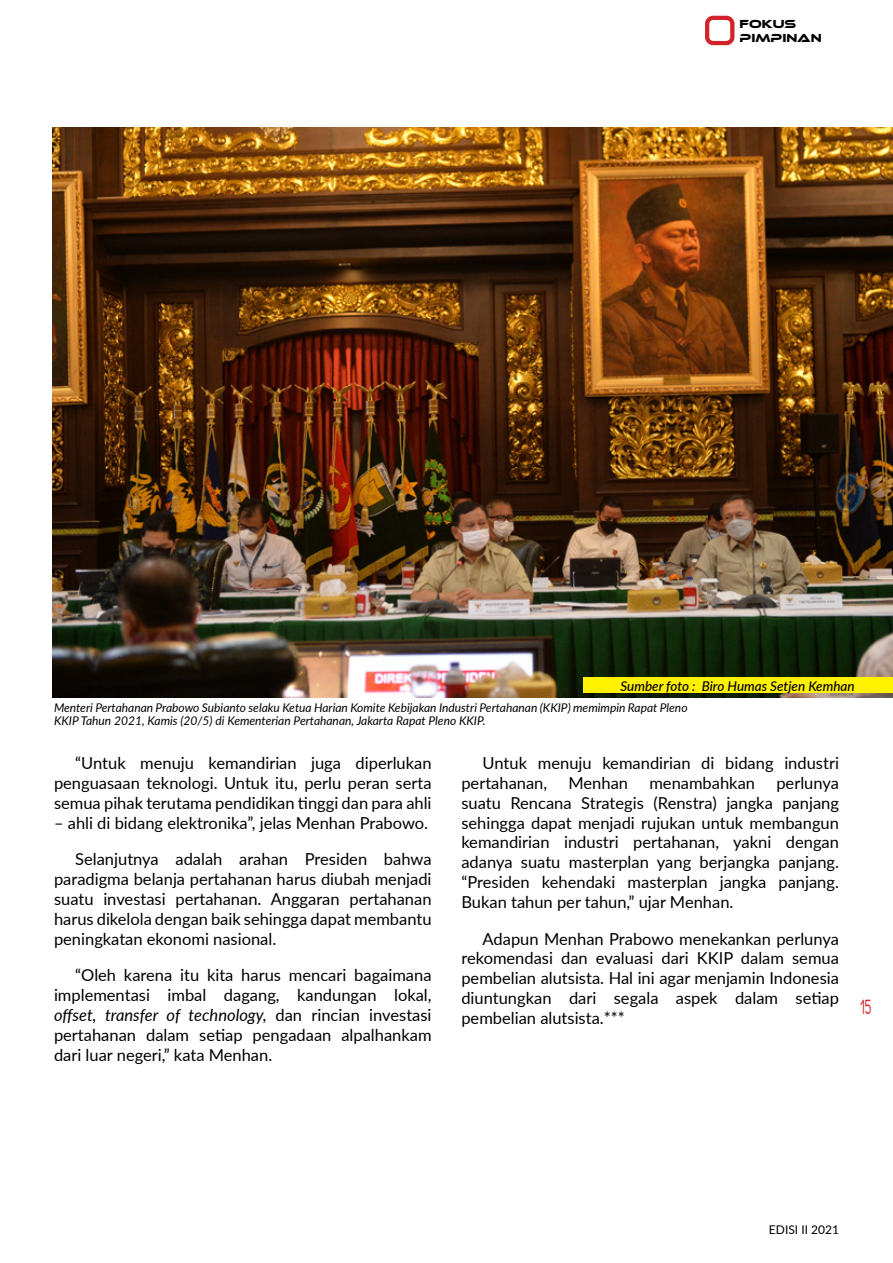
<style>
.page{position:relative;width:893px;height:1263px;background:#fff}
.page>*{position:absolute;margin:0;border:0;box-sizing:border-box;transform-origin:0 0}
.t1{font:18px "Lulusma";color:#d2232a;scale:.66 1}
.t2{font:16.5px/19.8px "Lato";color:#000;text-align:justify}
.t3{font:italic 500 13.5px "Lato";color:#000}
.t4{font:italic 12px/13.5px "Lato";color:#000}
.t5{font:12px/14.4px "Ethnocentric Rg";color:#000}
.t6{font:12px "Lato";color:#000}
.s1{font-style:italic}
</style>
<div class="page">
<div style="left:705px;top:16px;width:29px;height:29px;border:4px solid #d2232a;border-radius:6px"></div>
<img style="left:52px;top:128px;width:841px;height:569px">
<div style="left:583px;top:678px;width:310px;height:15px;background:#fff200"></div>
<p class="t5" style="left:740px;top:16px;width:84px">FOKUS<br>PIMPINAN</p>
<p class="t3" style="left:620px;top:676px;width:236px">Sumber foto : Biro Humas Setjen Kemhan</p>
<p class="t4" style="left:54px;top:700px;width:635px">Menteri Pertahanan Prabowo Subianto selaku Ketua Harian Komite Kebijakan Industri Pertahanan (KKIP) memimpin Rapat Pleno<br>KKIP Tahun 2021, Kamis (20/5) di Kementerian Pertahanan, Jakarta Rapat Pleno KKIP.</p>
<p class="t2" style="left:54px;top:753px;width:379px;text-indent:21px">“Untuk menuju kemandirian juga diperlukan penguasaan teknologi. Untuk itu, perlu peran serta semua pihak terutama pendidikan tinggi dan para ahli</p>
<p class="t2" style="left:54px;top:812px;width:376px">– ahli di bidang elektronika”, jelas Menhan Prabowo.</p>
<p class="t2" style="left:54px;top:849px;width:379px;text-indent:21px">Selanjutnya adalah arahan Presiden bahwa paradigma belanja pertahanan harus diubah menjadi suatu investasi pertahanan. Anggaran pertahanan harus dikelola dengan baik sehingga dapat membantu peningkatan ekonomi nasional.</p>
<p class="t2" style="left:54px;top:965px;width:379px;text-indent:21px">“Oleh karena itu kita harus mencari bagaimana implementasi imbal dagang, kandungan lokal, <span class="s1">offset, transfer of technology,</span> dan rincian investasi pertahanan dalam setiap pengadaan alpalhankam dari luar negeri,” kata Menhan.</p>
<p class="t2" style="left:461px;top:753px;width:379px;text-indent:21px">Untuk menuju kemandirian di bidang industri pertahanan,</p>
<p class="t2" style="left:461px;top:772px;width:379px;text-indent:315px">perlunya suatu Rencana Strategis (Renstra) jangka panjang sehingga dapat menjadi rujukan untuk membangun kemandirian industri pertahanan, yakni dengan adanya suatu masterplan yang berjangka panjang. “Presiden kehendaki masterplan jangka panjang.<br>Bukan tahun per tahun,” ujar Menhan.</p>
<p class="t2" style="left:461px;top:928px;width:379px;text-indent:21px">Adapun Menhan Prabowo menekankan perlunya rekomendasi dan evaluasi dari KKIP dalam semua pembelian alutsista. Hal ini agar menjamin Indonesia diuntungkan dari segala aspek dalam setiap pembelian alutsista.***</p>
<p class="t2" style="left:568px;top:772px;width:61px">Menhan</p>
<p class="t2" style="left:649px;top:772px;width:107px">menambahkan</p>
<p class="t1" style="left:860px;top:997px;width:18px">15</p>
<p class="t6" style="left:769px;top:1221px;width:71px">EDISI II 2021</p>
</div>
